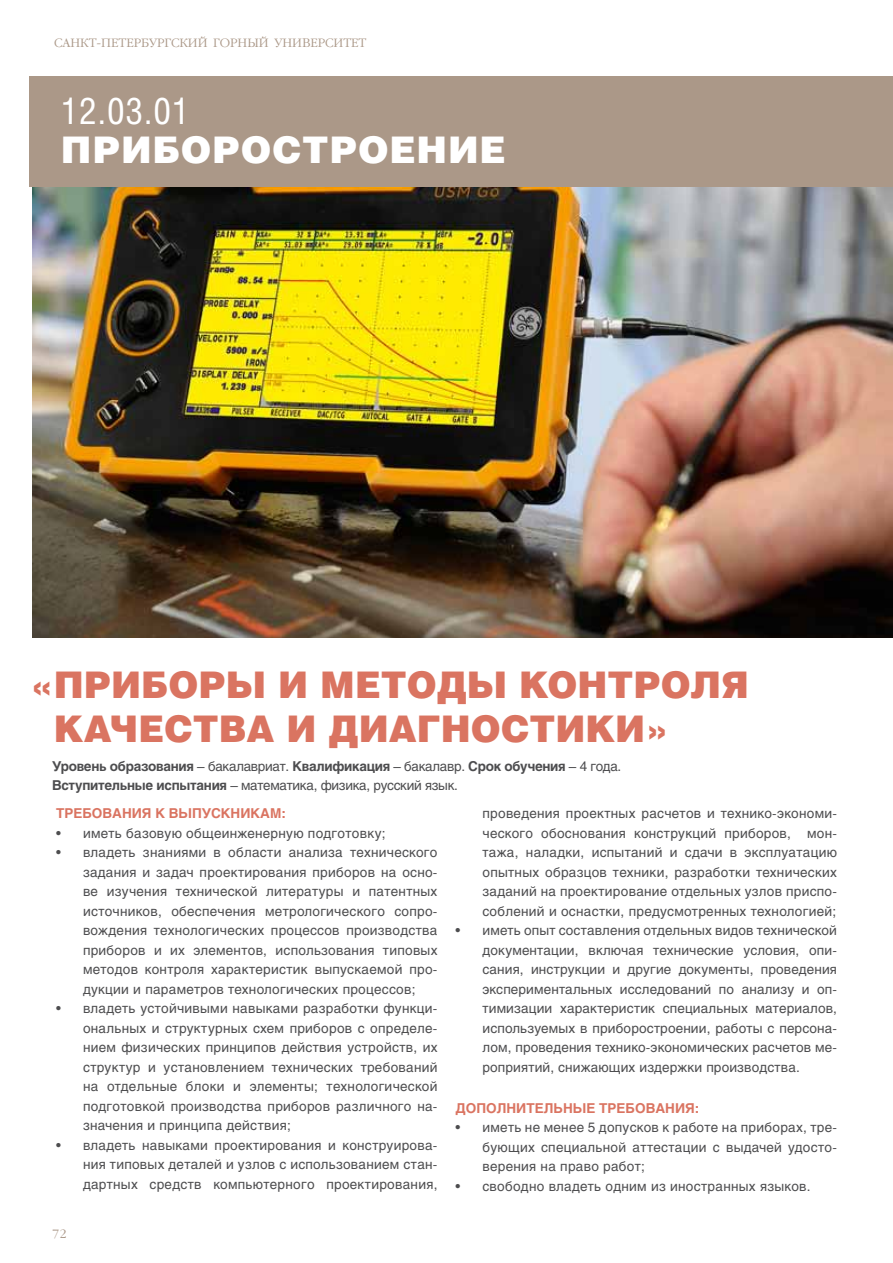
<style>
.page{position:relative;width:893px;height:1263px;background:#fff}
.page>*{position:absolute;margin:0;border:0;box-sizing:border-box;transform-origin:0 0}
.t1{font:900 36.75px/44.1px "Helios";color:#da7461}
.t2{font:900 36.75px "Helios";letter-spacing:.02em;color:#fff}
.t3{font:36.75px "Helios Cond";color:#fff}
.t4{font:13.5px/19.5px "Helios";letter-spacing:.02em;color:#4d4d4f;text-align:justify}
.t5{font:700 13.5px/19.5px "Helios";color:#4d4d4f}
.t6{font:700 13.5px "Helios";color:#da7461}
.t7{font:300 12px "Garamond C";color:#ab9888}
.s1{font-weight:400}
</style>
<div class="page">
<img style="left:33px;top:187px;width:860px;height:451px">
<div style="left:29px;top:76px;width:864px;height:111px;background:#ab9888"></div>
<p class="t7" style="left:54px;top:36px;width:231px">Санкт-Петербургский ГОРНЫЙ УНИ</p>
<p class="t7" style="left:302px;top:36px;width:41px">ВЕРСИТЕТ</p>
<h1 class="t3" style="left:61px;top:89px;width:130px">12.03.01</h1>
<h1 class="t2" style="left:61px;top:127px;width:446px">ПРИБОРОСТРОЕНИЕ</h1>
<h1 class="t1" style="left:54px;top:661px;width:697px;text-indent:-24px">«ПРИБОРЫ И МЕТОДЫ КОНТРОЛЯ<br>КАЧЕСТВА И ДИАГНОСТИКИ»</h1>
<p class="t5" style="left:52px;top:756px;width:571px">Уровень образования <span class="s1">– бакалавриат.</span> Квалификация <span class="s1">– бакалавр.</span> Срок обучения <span class="s1">– 4 года.<br></span>Вступительные испытания <span class="s1">– математика, физика, русский язык.</span></p>
<p class="t6" style="left:56px;top:806px;width:11px">ТРЕБОВАНИЯ</p>
<p class="t6" style="left:155px;top:806px;width:25px">К ВЫПУСКНИКАМ</p>
<p class="t6" style="left:281px;top:806px;width:6px">:</p>
<p class="t4" style="left:56px;top:823px;width:331px">• иметь базовую общеинженерную подготовку;</p>
<p class="t4" style="left:83px;top:843px;width:356px;text-indent:-27px">• владеть знаниями в области анализа технического задания и задач проектирования приборов на осно&shy;ве изучения технической литературы и патентных источников, обеспечения метрологического сопро&shy;вождения технологических процессов производства приборов и их элементов, использования типовых методов контроля характеристик выпускаемой про&shy;дукции и параметров технологических процессов;</p>
<p class="t4" style="left:83px;top:999px;width:356px;text-indent:-27px">• владеть устойчивыми навыками разработки функци&shy;ональных и структурных схем приборов с определе&shy;нием физических принципов действия устройств, их структур и установлением технических требований на отдельные блоки и элементы; технологической подготовкой производства приборов различного на&shy;значения и принципа действия;</p>
<p class="t4" style="left:83px;top:1135px;width:356px;text-indent:-27px">• владеть навыками проектирования и конструирова&shy;ния типовых деталей и узлов с использованием стан&shy;дартных средств компьютерного проектирования,</p>
<p class="t7" style="left:52px;top:1227px;width:16px">72</p>
<p class="t4" style="left:482px;top:804px;width:356px">проведения проектных расчетов и технико-экономи&shy;ческого обоснования конструкций приборов, мон&shy;тажа, наладки, испытаний и сдачи в эксплуатацию опытных образцов техники, разработки технических заданий на проектирование отдельных узлов приспо&shy;соблений и оснастки, предусмотренных технологией;</p>
<p class="t4" style="left:482px;top:921px;width:356px;text-indent:-27px">• иметь опыт составления отдельных видов технической документации, включая технические условия, опи&shy;сания, инструкции и другие документы, проведения экспериментальных исследований по анализу и оп&shy;тимизации характеристик специальных материалов, используемых в приборостроении, работы с персона&shy;лом, проведения технико-экономических расчетов ме&shy;роприятий, снижающих издержки производства.</p>
<p class="t6" style="left:455px;top:1100px;width:11px">ДОПОЛНИТЕЛЬНЫЕ</p>
<p class="t6" style="left:599px;top:1100px;width:11px">ТРЕБОВАНИЯ</p>
<p class="t6" style="left:695px;top:1100px;width:6px">:</p>
<p class="t4" style="left:482px;top:1118px;width:356px;text-indent:-27px">• иметь не менее 5 допусков к работе на приборах, тре&shy;бующих специальной аттестации с выдачей удосто&shy;верения на право работ;</p>
<p class="t4" style="left:455px;top:1176px;width:357px">• свободно владеть одним из иностранных языков.</p>
</div>
